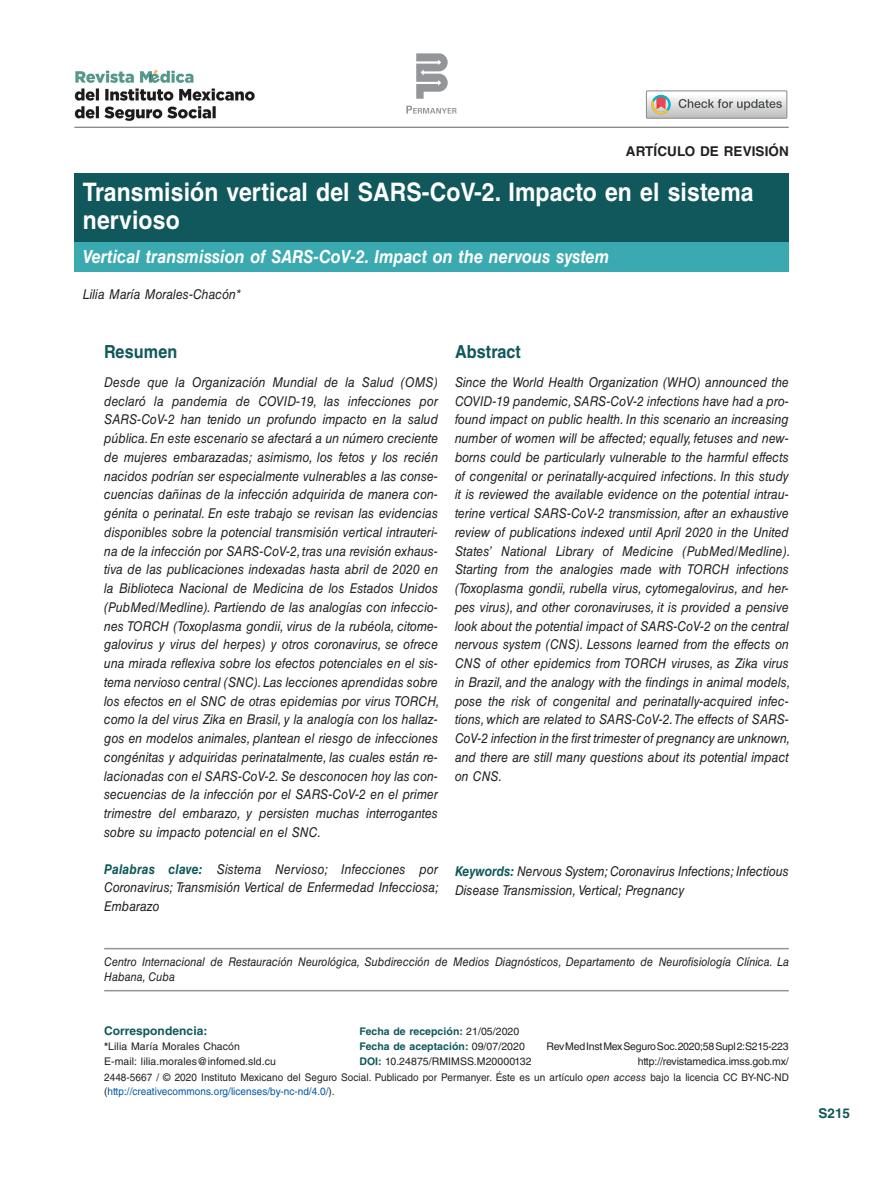
<style>
.page{position:relative;width:893px;height:1191px;background:#fff}
.page>*{position:absolute;margin:0;border:0;box-sizing:border-box;transform-origin:0 0}
.AT_Spanish{font:700 25.5px/28.5px "Helvetica LT Std";letter-spacing:.005em;color:#fff;scale:.9 1}
.AT_English{font:italic 700 18px "Helvetica LT Std";letter-spacing:.005em;color:#fff;scale:.9 1}
.ABSH{font:700 18px "Helvetica LT Std";letter-spacing:.005em;color:#10585b;scale:.9 1}
.ABS_1{font:italic 13.5px/18.8px "Helvetica LT Std";letter-spacing:.005em;color:#231f20;scale:.9 1}
.KWD{font:italic 13.5px/18.8px "Helvetica LT Std";letter-spacing:.005em;color:#231f20;text-align:justify;scale:.9 1}
.AU{font:italic 13.5px "Helvetica LT Std";letter-spacing:.005em;color:#231f20;scale:.9 1}
.AH{font:700 13.5px "Helvetica LT Std";letter-spacing:.005em;color:#231f20}
.t1{font:700 13.5px "Helvetica LT Std";color:#10585b}
.AFF{font:italic 12px/15px "Helvetica LT Std";letter-spacing:.005em;color:#231f20;scale:.9 1}
.ADD{font:700 12px "Helvetica LT Std";letter-spacing:.005em;color:#10585b}
.Http_MSG{font:10.5px/13.5px "Helvetica LT Std";letter-spacing:.005em;color:#231f20;scale:.95 1}
.Weblink{font:10.5px/15px "Helvetica LT Std";letter-spacing:-.02em;color:#231f20;text-align:right}
.ADD-2{font:10.5px/15px "Helvetica LT Std";letter-spacing:.005em;color:#231f20}
.HIS{font:700 10.5px "Helvetica LT Std";letter-spacing:.005em;color:#10585b}
.HIS-2{font:10.5px "Helvetica LT Std";letter-spacing:.005em;color:#231f20}
.s1{font-weight:700;color:#10585b}
.s2{font-weight:700}
.s3{font-weight:400;color:#231f20}
.s4{font-style:italic}
.s5{color:#0157a8}
</style>
<div class="page">
<svg style="left:416px;top:53px;width:32px;height:46px"></svg>
<svg style="left:406px;top:106px;width:51px;height:8px"></svg>
<div style="left:74px;top:174px;width:715px;height:68px;background:#10585b"></div>
<hr style="left:74px;top:127px;width:715px;height:1px;background:#636366">
<svg style="left:646px;top:91px;width:141px;height:27px"></svg>
<div style="left:74px;top:242px;width:715px;height:30px;background:#3aaab0"></div>
<img style="left:75px;top:69px;width:180px;height:52px">
<hr style="left:104px;top:948px;width:685px;height:1px;background:#939598">
<hr style="left:104px;top:990px;width:685px;height:1px;background:#939598">
<p class="AH" style="left:626px;top:143px;width:164px">ARTÍCULO DE REVISIÓN</p>
<p class="AT_Spanish" style="left:83px;top:177px;width:747px">Transmisión vertical del SARS-CoV-2. Impacto en el sistema nervioso</p>
<p class="AT_English" style="left:83px;top:246px;width:586px">Vertical transmission of SARS-CoV-2. Impact on the nervous system</p>
<p class="AU" style="left:83px;top:286px;width:177px">Lilia María Morales-Chacón*</p>
<p class="ABSH" style="left:104px;top:341px;width:83px">Resumen</p>
<p class="ABS_1" style="left:104px;top:372px;width:374px">Desde que la Organización Mundial de la Salud (OMS) declaró la pandemia de COVID-19, las infecciones por SARS-CoV-2 han tenido un profundo impacto en la salud pública. En este escenario se afectará a un número creciente de mujeres embarazadas; asimismo, los fetos y los recién nacidos podrían ser especialmente vulnerables a las conse&shy;cuencias dañinas de la infección adquirida de manera con&shy;génita o perinatal. En este trabajo se revisan las evidencias disponibles sobre la potencial transmisión vertical intrauteri&shy;na de la infección por SARS-CoV-2, tras una revisión exhaus&shy;tiva de las publicaciones indexadas hasta abril de 2020 en la Biblioteca Nacional de Medicina de los Estados Unidos (PubMed/Medline). Partiendo de las analogías con infeccio&shy;nes TORCH (Toxoplasma gondii, virus de la rubéola, citome&shy;galovirus y virus del herpes) y otros coronavirus, se ofrece una mirada reflexiva sobre los efectos potenciales en el sis&shy;tema nervioso central (SNC). Las lecciones aprendidas sobre los efectos en el SNC de otras epidemias por virus TORCH, como la del virus Zika en Brasil, y la analogía con los hallaz&shy;gos en modelos animales, plantean el riesgo de infecciones congénitas y adquiridas perinatalmente, las cuales están re&shy;lacionadas con el SARS-CoV-2. Se desconocen hoy las con&shy;secuencias de la infección por el SARS-CoV-2 en el primer trimestre del embarazo, y persisten muchas interrogantes sobre su impacto potencial en el SNC.</p>
<p class="KWD" style="left:104px;top:859px;width:373px"><span class="s1">Palabras clave:</span> Sistema Nervioso; Infecciones por Coronavirus; Transmisión Vertical de Enfermedad Infecciosa; Embarazo</p>
<p class="ABSH" style="left:455px;top:341px;width:75px">Abstract</p>
<p class="ABS_1" style="left:455px;top:372px;width:374px;text-align:justify">Since the World Health Organization (WHO) announced the COVID-19 pandemic, SARS-CoV-2 infections have had a pro&shy;found impact on public health. In this scenario an increasing number of women will be affected; equally, fetuses and new&shy;borns could be particularly vulnerable to the harmful effects of congenital or perinatally-acquired infections. In this study it is reviewed the available evidence on the potential intrau&shy;terine vertical SARS-CoV-2 transmission, after an exhaustive review of publications indexed until April 2020 in the United States’ National Library of Medicine (PubMed/Medline).<br>Starting from the analogies made with TORCH infections (Toxoplasma gondii, rubella virus, cytomegalovirus, and her&shy;pes virus), and other coronaviruses, it is provided a pensive look about the potential impact of SARS-CoV-2 on the central nervous system (CNS). Lessons learned from the effects on CNS of other epidemics from TORCH viruses, as Zika virus in Brazil, and the analogy with the findings in animal models, pose the risk of congenital and perinatally-acquired infec&shy;tions, which are related to SARS-CoV-2. The effects of SARS-CoV-2 infection in the first trimester of pregnancy are unknown, and there are still many questions about its potential impact on CNS.</p>
<p class="KWD" style="left:455px;top:862px;width:372px"><span class="s1">Keywords:</span> Nervous System; Coronavirus Infections; Infectious<br>Disease Transmission, Vertical; Pregnancy</p>
<p class="AFF" style="left:104px;top:954px;width:762px">Centro Internacional de Restauración Neurológica, Subdirección de Medios Diagnósticos, Departamento de Neurofisiología Clínica. La<br>Habana, Cuba</p>
<p class="ADD" style="left:104px;top:1023px;width:105px">Correspondencia:</p>
<p class="ADD-2" style="left:104px;top:1038px;width:173px"><span class="s2">*</span>Lilia María Morales Chacón<br>E-mail: lilia.morales@infomed.sld.cu</p>
<p class="HIS" style="left:359px;top:1025px;width:161px">Fecha de recepción: <span class="s3">21/05/2020</span></p>
<p class="HIS" style="left:359px;top:1040px;width:167px">Fecha de aceptación: <span class="s3">09/07/2020</span></p>
<p class="HIS-2" style="left:359px;top:1055px;width:174px"><span class="s1">DOI:</span> 10.24875/RMIMSS.M20000132</p>
<p class="Weblink" style="left:546px;top:1038px;width:244px">Rev Med Inst Mex Seguro Soc. 2020;58 Supl 2:S215-223 http://revistamedica.imss.gob.mx/</p>
<p class="Http_MSG" style="left:104px;top:1071px;width:722px">2448-5667 / © 2020 Instituto Mexicano del Seguro Social. Publicado por Permanyer. Éste es un artículo <span class="s4">open access</span> bajo la licencia CC BY-NC-ND (<span class="s5">http://creativecommons.org/licenses/by-nc-nd/4.0/</span>).</p>
<p class="t1" style="left:819px;top:1104px;width:33px">S215</p>
</div>
